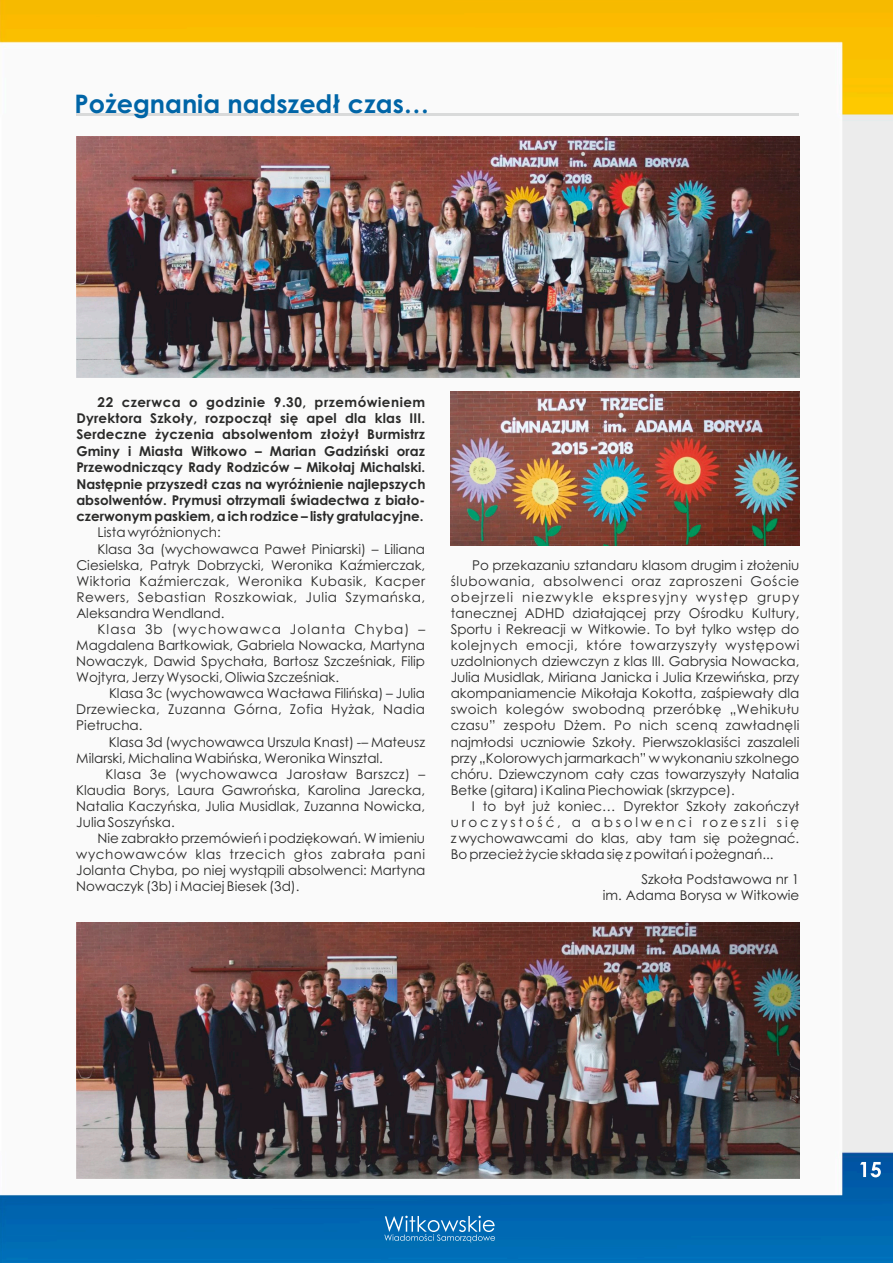
<style>
.page{position:relative;width:893px;height:1263px;background:#fff}
.page>*{position:absolute;margin:0;border:0;box-sizing:border-box;transform-origin:0 0}
.t1{font:700 25.5px "Century Gothic";color:#0065a7}
.t2{font:13.5px/16px "Century Gothic";color:#2a2a29;text-align:justify}
.t3{font:700 13.5px/16.4px "Century Gothic";color:#2a2a29;text-align:justify}
.t4{font:13.5px "Century Gothic";letter-spacing:.03em;color:#2a2a29}
.t5{font:13.5px "Century Gothic";letter-spacing:.04em;color:#2a2a29}
.t6{font:13.5px "Century Gothic";letter-spacing:.045em;color:#2a2a29}
.t7{font:13.5px "Century Gothic";letter-spacing:.08em;color:#2a2a29}
</style>
<div class="page">
<img style="left:0;top:0;width:893px;height:1263px">
<svg style="left:860px;top:1162px;width:21px;height:15px"></svg>
<svg style="left:384px;top:1216px;width:111px;height:26px;background:#3386c1"></svg>
<hr style="left:77px;top:114px;width:722px;height:2px;background:#d9dada">
<img style="left:76px;top:136px;width:723px;height:241px">
<img style="left:76px;top:922px;width:723px;height:256px">
<img style="left:451px;top:392px;width:348px;height:154px">
<h1 class="t1" style="left:74px;top:93px;width:356px">Pożegnania nadszedł czas…</h1>
<p class="t3" style="left:76px;top:395px;width:351px;text-indent:21px">22 czerwca o godzinie 9.30, przemówieniem Dyrektora Szkoły, rozpoczął się apel dla klas III.<br>Serdeczne życzenia absolwentom złożył Burmistrz Gminy i Miasta Witkowo – Marian Gadziński oraz Przewodniczący Rady Rodziców – Mikołaj Michalski.<br>Następnie przyszedł czas na wyróżnienie najlepszych absolwentów. Prymusi otrzymali świadectwa z biało&shy;czerwonym paskiem, a ich rodzice – listy gratulacyjne.</p>
<p class="t2" style="left:98px;top:526px;width:125px">Lista wyróżnionych:</p>
<p class="t2" style="left:98px;top:542px;width:329px">Klasa 3a (wychowawca Paweł Piniarski) – Liliana</p>
<p class="t2" style="left:76px;top:558px;width:350px">Ciesielska, Patryk Dobrzycki, Weronika Kaźmierczak,</p>
<p class="t4" style="left:76px;top:575px;width:350px">Wiktoria Kaźmierczak, Weronika Kubasik, Kacper</p>
<p class="t5" style="left:76px;top:592px;width:350px">Rewers, Sebastian Roszkowiak, Julia Szymańska,</p>
<p class="t2" style="left:76px;top:606px;width:150px">Aleksandra Wendland.</p>
<p class="t7" style="left:98px;top:624px;width:329px">Klasa 3b (wychowawca Jolanta Chyba) –</p>
<p class="t2" style="left:76px;top:638px;width:350px">Magdalena Bartkowiak, Gabriela Nowacka, Martyna</p>
<p class="t2" style="left:76px;top:654px;width:350px">Nowaczyk, Dawid Spychała, Bartosz Szcześniak, Filip</p>
<p class="t2" style="left:76px;top:670px;width:264px">Wojtyra, Jerzy Wysocki, Oliwia Szcześniak.</p>
<p class="t2" style="left:109px;top:686px;width:318px">Klasa 3c (wychowawca Wacława Filińska) – Julia</p>
<p class="t4" style="left:76px;top:704px;width:350px">Drzewiecka, Zuzanna Górna, Zofia Hyżak, Nadia</p>
<p class="t2" style="left:76px;top:719px;width:68px">Pietrucha.</p>
<p class="t2" style="left:109px;top:735px;width:318px">Klasa 3d (wychowawca Urszula Knast) -– Mateusz</p>
<p class="t2" style="left:76px;top:751px;width:308px">Milarski, Michalina Wabińska, Weronika Winsztal.</p>
<p class="t4" style="left:105px;top:768px;width:321px">Klasa 3e (wychowawca Jarosław Barszcz) –</p>
<p class="t2" style="left:76px;top:783px;width:350px">Klaudia Borys, Laura Gawrońska, Karolina Jarecka,</p>
<p class="t2" style="left:76px;top:799px;width:350px">Natalia Kaczyńska, Julia Musidlak, Zuzanna Nowicka,</p>
<p class="t2" style="left:76px;top:815px;width:100px">Julia Soszyńska.</p>
<p class="t2" style="left:98px;top:831px;width:329px">Nie zabrakło przemówień i podziękowań. W imieniu</p>
<p class="t6" style="left:76px;top:849px;width:350px">wychowawców klas trzecich głos zabrała pani</p>
<p class="t2" style="left:76px;top:863px;width:351px">Jolanta Chyba, po niej wystąpili absolwenci: Martyna</p>
<p class="t2" style="left:76px;top:879px;width:225px">Nowaczyk (3b) i Maciej Biesek (3d).</p>
<p class="t2" style="left:451px;top:558px;width:350px;text-indent:21px">Po przekazaniu sztandaru klasom drugim i złożeniu ślubowania, absolwenci oraz zaproszeni Goście obejrzeli niezwykle ekspresyjny występ grupy tanecznej ADHD działającej przy Ośrodku Kultury, Sportu i Rekreacji w Witkowie. To był tylko wstęp do kolejnych emocji, które towarzyszyły występowi uzdolnionych dziewczyn z klas III. Gabrysia Nowacka, Julia Musidlak, Miriana Janicka i Julia Krzewińska, przy akompaniamencie Mikołaja Kokotta, zaśpiewały dla swoich kolegów swobodną przeróbkę „Wehikułu czasu” zespołu Dżem. Po nich sceną zawładnęli najmłodsi uczniowie Szkoły. Pierwszoklasiści zaszaleli przy „Kolorowych jarmarkach” w wykonaniu szkolnego chóru. Dziewczynom cały czas towarzyszyły Natalia Betke (gitara) i Kalina Piechowiak (skrzypce).</p>
<p class="t2" style="left:451px;top:799px;width:350px;text-indent:21px">I to był już koniec… Dyrektor Szkoły zakończył uroczystość, a absolwenci rozeszli się z wychowawcami do klas, aby tam się pożegnać.<br>Bo przecież życie składa się z powitań i pożegnań...</p>
<p class="t2" style="left:603px;top:872px;width:198px;text-align:right">Szkoła Podstawowa nr 1<br>im. Adama Borysa w Witkowie</p>
</div>
